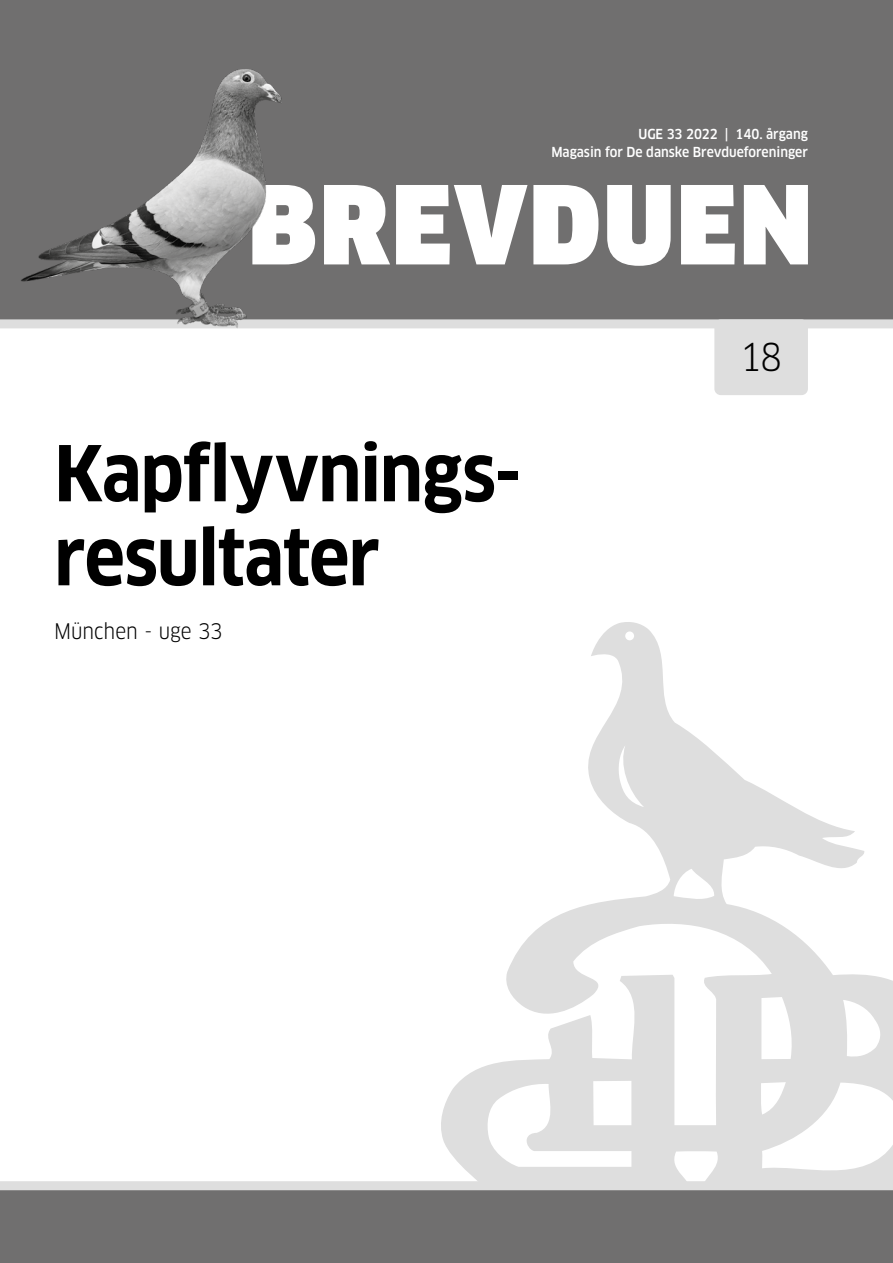
<style>
.page{position:relative;width:893px;height:1263px;background:#fff}
.page>*{position:absolute;margin:0;border:0;box-sizing:border-box;transform-origin:0 0}
.t1{font:700 condensed 75px/84px "Clan OT";letter-spacing:-.02em;color:#000}
.t2{font:condensed 37.5px "Clan OT";color:#000}
.t3{font:condensed 21px "Clan OT";letter-spacing:-.005em;color:#000}
.t4{font:500 condensed 13.5px/18px "Clan OT";color:#fff;text-align:right}
</style>
<div class="page">
<svg style="left:441px;top:622px;width:452px;height:559px"></svg>
<div style="left:0;top:1186px;width:893px;height:77px;background:#706f6f"></div>
<div style="left:0;top:0;width:893px;height:324px;background:#706f6f"></div>
<div style="left:0;top:1181px;width:893px;height:9px;background:#dedede"></div>
<svg style="left:397px;top:185px;width:411px;height:81px"></svg>
<div style="left:0;top:319px;width:893px;height:9px;background:#dedede"></div>
<img style="left:18px;top:69px;width:379px;height:260px">
<div style="left:714px;top:319px;width:94px;height:76px;background:#dedede;border-radius:6px"></div>
<p class="t4" style="left:551px;top:125px;width:258px">UGE 33 2022 | 140. årgang<br>Magasin for De danske Brevdueforeninger</p>
<h1 class="t1" style="left:54px;top:432px;width:468px">Kapflyvnings&shy;resultater</h1>
<h3 class="t3" style="left:54px;top:619px;width:170px">München - uge 33</h3>
<h2 class="t2" style="left:740px;top:335px;width:44px">18</h2>
</div>
